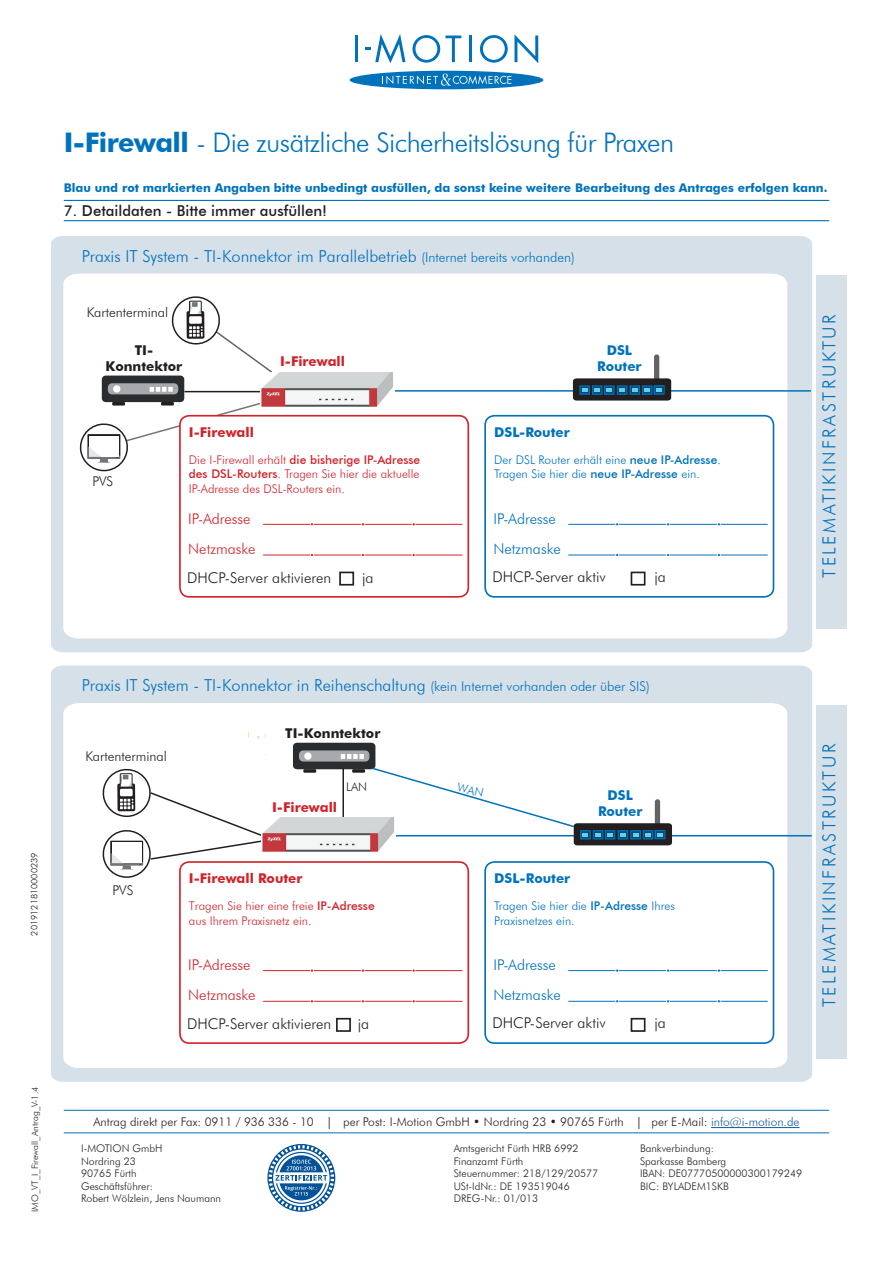
<style>
.page{position:relative;width:893px;height:1263px;background:#fff}
.page>*{position:absolute;margin:0;border:0;box-sizing:border-box;transform-origin:0 0}
.t1{font:300 27px "Futura BT";letter-spacing:-.02em;color:#0072bc}
.t2{font:300 18px "Futura BT";letter-spacing:.14em;color:#0072bc}
.t3{font:300 16.5px "Futura BT";color:#0072bc}
.t4{font:500 15px "Futura BT";color:#231f20}
.t5{font:300 14.85px "Futura BT";color:#231f20}
.t6{font:300 14.85px/30.3px "Futura BT";color:#0072bc}
.t7{font:300 14.85px/30.3px "Futura BT";color:#d1232a}
.t8{font:700 13.5px "Futura BT";color:#d1232a}
.t9{font:700 13.5px/16.2px "Futura BT";color:#0072bc;text-align:center}
.t10{font:300 13.5px "Futura BT";color:#231f20}
.t11{font:700 13.5px/16.2px "Futura BT";color:#231f20;text-align:center}
.t12{font:300 12px/14.4px "Futura BT";color:#d1232a;text-align:justify}
.t13{font:300 12px/14.4px "Futura BT";color:#0072bc}
.t14{font:300 12px "Futura BT";color:#231f20}
.t15{font:700 12px "Futura BT";color:#0072bc}
.t16{font:300 10.5px/12.6px "Futura BT";color:#231f20}
.t17{font:300 9px "Futura BT";color:#231f20}
.s1{font-weight:700}
.s2{font-size:13.5px}
.s3{font-weight:500}
.s4{font-family:"Minion Pro";font-weight:400}
.s5{color:#175d9e}
</style>
<div class="page">
<div style="left:350px;top:71px;width:193px;height:18px;background:#0072bc;border-radius:50%"></div>
<hr style="left:355px;top:35px;width:3px;height:27px;background:#0072bc">
<svg style="left:412px;top:35px;width:49px;height:28px"></svg>
<hr style="left:469px;top:36px;width:3px;height:26px;background:#0072bc">
<svg style="left:480px;top:35px;width:28px;height:28px"></svg>
<svg style="left:514px;top:34px;width:24px;height:29px"></svg>
<svg style="left:365px;top:34px;width:40px;height:29px"></svg>
<svg style="left:382px;top:74px;width:129px;height:12px"></svg>
<svg style="left:267px;top:1144px;width:68px;height:68px"></svg>
<hr style="left:711px;top:1127px;width:88px;height:1px;background:#175d9e">
<hr style="left:64px;top:1132px;width:765px;height:1px;background:#0072bc">
<hr style="left:64px;top:1110px;width:765px;height:1px;background:#0072bc">
<hr style="left:64px;top:200px;width:765px;height:1px;background:#0072bc">
<hr style="left:64px;top:220px;width:765px;height:1px;background:#0072bc">
<div style="left:51px;top:236px;width:761px;height:416px;background:#d6e0e9"></div>
<svg style="left:63px;top:274px;width:724px;height:364px"></svg>
<div style="left:51px;top:665px;width:761px;height:417px;background:#d6e0e9"></div>
<svg style="left:63px;top:703px;width:724px;height:365px"></svg>
<svg style="left:258px;top:732px;width:9px;height:7px"></svg>
<hr style="left:184px;top:391px;width:88px;height:1px;background:#231f20">
<hr style="left:375px;top:390px;width:436px;height:2px;background:#0072bc">
<hr style="left:375px;top:835px;width:437px;height:1px;background:#0072bc">
<div style="left:816px;top:275px;width:30px;height:354px;background:#d6e0e9"></div>
<div style="left:816px;top:705px;width:30px;height:353px;background:#d6e0e9"></div>
<svg style="left:573px;top:354px;width:98px;height:47px"></svg>
<div style="left:484px;top:415px;width:290px;height:183px;border:2px solid #0072bc;border-radius:9px"></div>
<svg style="left:568px;top:523px;width:200px;height:2px"></svg>
<svg style="left:568px;top:554px;width:200px;height:2px"></svg>
<div style="left:631px;top:572px;width:14px;height:13px;border:2px solid #231f20"></div>
<div style="left:484px;top:861px;width:290px;height:183px;border:2px solid #0072bc;border-radius:9px"></div>
<svg style="left:568px;top:969px;width:200px;height:3px"></svg>
<svg style="left:568px;top:1000px;width:200px;height:2px"></svg>
<div style="left:631px;top:1018px;width:14px;height:14px;border:2px solid #231f20"></div>
<div style="left:102px;top:376px;width:82px;height:26px;background:#292d2f;border-radius:4px"></div>
<div style="left:108px;top:383px;width:70px;height:11px;background:#a8a9ad;border-radius:4px"></div>
<svg style="left:150px;top:387px;width:23px;height:5px"></svg>
<div style="left:113px;top:385px;width:7px;height:8px;background:#fff;border-radius:50%"></div>
<div style="left:293px;top:743px;width:82px;height:26px;background:#292d2f;border-radius:4px"></div>
<svg style="left:303px;top:769px;width:13px;height:4px"></svg>
<svg style="left:352px;top:769px;width:13px;height:4px"></svg>
<div style="left:299px;top:750px;width:70px;height:11px;background:#a8a9ad;border-radius:4px"></div>
<svg style="left:341px;top:754px;width:23px;height:5px"></svg>
<div style="left:304px;top:752px;width:8px;height:8px;background:#fff;border-radius:50%"></div>
<img style="left:261px;top:373px;width:134px;height:35px">
<div style="left:180px;top:416px;width:288px;height:181px;background:#fff;border-radius:9px"></div>
<div style="left:179px;top:415px;width:290px;height:183px;border:2px solid #d1232a;border-radius:9px"></div>
<svg style="left:263px;top:523px;width:200px;height:2px"></svg>
<svg style="left:263px;top:554px;width:200px;height:2px"></svg>
<div style="left:339px;top:572px;width:15px;height:13px;border:2px solid #231f20"></div>
<div style="left:180px;top:862px;width:288px;height:181px;background:#fff;border-radius:9px"></div>
<div style="left:179px;top:861px;width:290px;height:183px;border:2px solid #d1232a;border-radius:9px"></div>
<svg style="left:263px;top:969px;width:200px;height:3px"></svg>
<svg style="left:263px;top:1000px;width:200px;height:2px"></svg>
<div style="left:336px;top:1018px;width:15px;height:14px;border:2px solid #231f20"></div>
<svg style="left:77px;top:399px;width:301px;height:73px"></svg>
<svg style="left:169px;top:293px;width:105px;height:81px"></svg>
<hr style="left:342px;top:767px;width:2px;height:59px;background:#231f20">
<svg style="left:100px;top:766px;width:169px;height:113px"></svg>
<img style="left:261px;top:817px;width:134px;height:36px">
<svg style="left:370px;top:766px;width:302px;height:79px"></svg>
<h1 class="t1" style="left:64px;top:126px;width:612px"><span class="s1">I-Firewall</span> - Die zusätzliche Sicherheitslösung für Praxen</h1>
<p class="t15" style="left:64px;top:180px;width:765px">Blau und rot markierten Angaben bitte unbedingt ausfüllen, da sonst keine weitere Bearbeitung des Antrages erfolgen kann.</p>
<h3 class="t4" style="left:64px;top:201px;width:265px">7. Detaildaten - Bitte immer ausfüllen!</h3>
<h3 class="t3" style="left:82px;top:246px;width:495px">Praxis IT System - TI-Konnektor im Parallelbetrieb <span class="s2">(Internet bereits vorhanden)</span></h3>
<p class="t10" style="left:87px;top:304px;width:83px">Kartenterminal</p>
<p class="t11" style="left:106px;top:342px;width:78px">TI-<br>Konntektor</p>
<p class="t8" style="left:189px;top:424px;width:67px">I-Firewall</p>
<p class="t8" style="left:280px;top:353px;width:67px">I-Firewall</p>
<p class="t10" style="left:92px;top:473px;width:22px">PVS</p>
<p class="t12" style="left:189px;top:452px;width:233px">Die I-Firewall erhält <span class="s3">die bisherige IP-Adresse des DSL-Routers</span>. Tragen Sie hier die aktuelle IP-Adresse des DSL-Routers ein.</p>
<h3 class="t7" style="left:188px;top:503px;width:69px">IP-Adresse<br>Netzmaske</h3>
<h3 class="t5" style="left:187px;top:568px;width:146px">DHCP-Server aktivieren</h3>
<h3 class="t5" style="left:362px;top:568px;width:13px">ja</h3>
<p class="t9" style="left:494px;top:424px;width:77px">DSL-Router</p>
<p class="t9" style="left:597px;top:342px;width:46px">DSL<br>Router</p>
<p class="t13" style="left:494px;top:452px;width:228px">Der DSL Router erhält eine <span class="s3">neue IP-Adresse</span>.<br>Tragen Sie hier die <span class="s3">neue IP-Adresse</span> ein.</p>
<h3 class="t6" style="left:493px;top:503px;width:69px">IP-Adresse<br>Netzmaske</h3>
<h3 class="t5" style="left:492px;top:567px;width:115px">DHCP-Server aktiv</h3>
<h3 class="t5" style="left:654px;top:567px;width:13px">ja</h3>
<h2 class="t2" style="left:818px;top:578px;width:265px;rotate:-90deg">TELEMATIKINFRASTRUKTUR</h2>
<p class="t17" style="left:29px;top:935px;width:84px;rotate:-90deg">2019121810000239</p>
<p class="t17" style="left:29px;top:1212px;width:127px;rotate:-90deg">IMO_VT_I_Firewall_Antrag_V-1.4</p>
<h3 class="t3" style="left:82px;top:675px;width:570px">Praxis IT System - TI-Konnektor in Reihenschaltung <span class="s2">(kein Internet vorhanden oder über SIS)</span></h3>
<p class="t10" style="left:85px;top:748px;width:83px">Kartenterminal</p>
<p class="t11" style="left:285px;top:725px;width:97px">TI-Konntektor</p>
<p class="t8" style="left:272px;top:798px;width:67px">I-Firewall</p>
<p class="t14" style="left:346px;top:780px;width:23px">LAN</p>
<p class="t10" style="left:112px;top:882px;width:22px">PVS</p>
<p class="t8" style="left:189px;top:870px;width:115px">I-Firewall Router</p>
<p class="t12" style="left:189px;top:898px;width:187px">Tragen Sie hier eine freie <span class="s3">IP-Adresse </span>aus Ihrem Praxisnetz ein.</p>
<h3 class="t7" style="left:188px;top:949px;width:69px">IP-Adresse<br>Netzmaske</h3>
<h3 class="t5" style="left:187px;top:1015px;width:146px">DHCP-Server aktivieren</h3>
<h3 class="t5" style="left:358px;top:1015px;width:13px">ja</h3>
<p class="t9" style="left:598px;top:787px;width:46px">DSL<br>Router</p>
<p class="t9" style="left:494px;top:870px;width:78px">DSL-Router</p>
<p class="t13" style="left:494px;top:898px;width:182px">Tragen Sie hier die <span class="s3">IP-Adresse</span> Ihres<br>Praxisnetzes ein.</p>
<h3 class="t6" style="left:493px;top:949px;width:69px">IP-Adresse<br>Netzmaske</h3>
<h3 class="t5" style="left:492px;top:1014px;width:115px">DHCP-Server aktiv</h3>
<h3 class="t5" style="left:654px;top:1014px;width:13px">ja</h3>
<h2 class="t2" style="left:818px;top:1007px;width:265px;rotate:-90deg">TELEMATIKINFRASTRUKTUR</h2>
<p class="t14" style="left:93px;top:1115px;width:708px">Antrag direkt per Fax: 0911 / 936 336 - 10 <span class="s4">|</span> per Post: I-Motion GmbH • Nordring 23 • 90765 Fürth <span class="s4">|</span> per E-Mail: <span class="s5">info@i-motion.de</span></p>
<p class="t16" style="left:81px;top:1142px;width:141px">I-MOTION GmbH<br>Nordring 23<br>90765 Fürth<br>Geschäftsführer:<br>Robert Wölzlein, Jens Naumann</p>
<p class="t16" style="left:454px;top:1142px;width:146px">Amtsgericht Fürth HRB 6992<br>Finanzamt Fürth<br>Steuernummer: 218/129/20577<br>USt-IdNr.: DE 193519046<br>DREG-Nr.: 01/013</p>
<p class="t16" style="left:640px;top:1142px;width:164px">Bankverbindung:<br>Sparkasse Bamberg<br>IBAN: DE07770500000300179249<br>BIC: BYLADEM1SKB</p>
</div>
